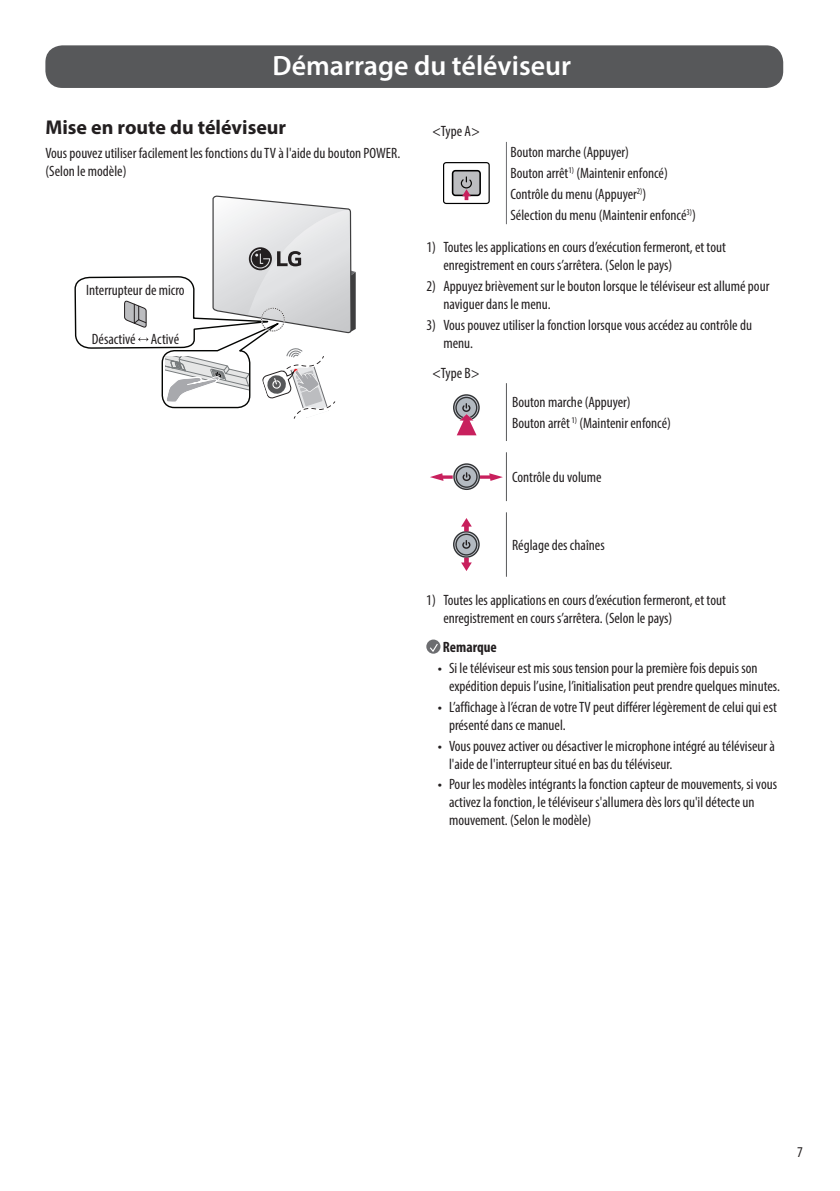
<style>
.page{position:relative;width:840px;height:1191px;background:#fff}
.page>*{position:absolute;margin:0;border:0;box-sizing:border-box;transform-origin:0 0}
.t1{font:600 28px "Myriad Pro";color:#fff}
.t2{font:700 20px "Myriad Pro";color:#231f20}
.t3{font:condensed 15px/18px "Myriad Pro";color:#231f20}
.t4{font:700 condensed 15px "Myriad Pro";color:#231f20}
.s1{font-family:"LG Smart";font-stretch:normal}
</style>
<div class="page">
<div style="left:45px;top:45px;width:737px;height:43px;background:#57585a;border-radius:17px"></div>
<svg style="left:75px;top:196px;width:280px;height:223px"></svg>
<hr style="left:505px;top:142px;width:1px;height:82px;background:#6c6d70">
<div style="left:443px;top:162px;width:46px;height:42px;border:1px solid #000;border-radius:3px"></div>
<div style="left:452px;top:171px;width:28px;height:24px;background:#bcbdc0;border-radius:3px"></div>
<div style="left:451px;top:170px;width:29px;height:26px;border:2px solid #000;border-radius:3px"></div>
<svg style="left:460px;top:176px;width:12px;height:24px"></svg>
<hr style="left:505px;top:383px;width:1px;height:58px;background:#57585a">
<hr style="left:505px;top:452px;width:1px;height:49px;background:#57585a">
<hr style="left:505px;top:512px;width:1px;height:65px;background:#57585a">
<svg style="left:453px;top:395px;width:25px;height:25px"></svg>
<div style="left:453px;top:394px;width:26px;height:27px;border:1px solid #323436;border-radius:50%"></div>
<svg style="left:456px;top:397px;width:20px;height:21px"></svg>
<div style="left:455px;top:397px;width:22px;height:22px;border:1px solid #323436;border-radius:50%"></div>
<svg style="left:456px;top:402px;width:20px;height:33px"></svg>
<svg style="left:453px;top:464px;width:26px;height:25px"></svg>
<div style="left:453px;top:463px;width:26px;height:27px;border:1px solid #323436;border-radius:50%"></div>
<svg style="left:456px;top:466px;width:20px;height:21px"></svg>
<div style="left:455px;top:466px;width:22px;height:22px;border:1px solid #323436;border-radius:50%"></div>
<svg style="left:461px;top:471px;width:10px;height:11px"></svg>
<svg style="left:430px;top:473px;width:23px;height:8px"></svg>
<svg style="left:479px;top:473px;width:24px;height:8px"></svg>
<svg style="left:453px;top:532px;width:25px;height:25px"></svg>
<div style="left:453px;top:531px;width:26px;height:27px;border:1px solid #323436;border-radius:50%"></div>
<svg style="left:456px;top:534px;width:20px;height:21px"></svg>
<div style="left:455px;top:533px;width:22px;height:22px;border:1px solid #323436;border-radius:50%"></div>
<svg style="left:461px;top:539px;width:10px;height:10px"></svg>
<svg style="left:461px;top:518px;width:10px;height:13px"></svg>
<svg style="left:461px;top:558px;width:10px;height:13px"></svg>
<svg style="left:426px;top:639px;width:14px;height:14px"></svg>
<svg style="left:428px;top:642px;width:10px;height:11px"></svg>
<p class="t1" style="left:272px;top:48px;width:300px">Démarrage du téléviseur</p>
<p class="t2" style="left:45px;top:114px;width:242px">Mise en route du téléviseur</p>
<p class="t3" style="left:45px;top:144px;width:356px">Vous pouvez utiliser facilement les fonctions du TV à l'aide du bouton POWER. (Selon le modèle)</p>
<p class="t3" style="left:432px;top:122px;width:49px">&lt;Type A&gt;</p>
<p class="t3" style="left:510px;top:142px;width:187px;line-height:20.8px">Bouton marche (Appuyer)<br>Bouton arrêt<sup>1)</sup> (Maintenir enfoncé)<br>Contrôle du menu (Appuyer<sup>2)</sup>)<br>Sélection du menu (Maintenir enfoncé<sup>3)</sup>)</p>
<p class="t3" style="left:443px;top:238px;width:284px;text-indent:-17px">1) Toutes les applications en cours d’exécution fermeront, et tout enregistrement en cours s’arrêtera. (Selon le pays)</p>
<p class="t3" style="left:443px;top:277px;width:327px;text-indent:-17px">2) Appuyez brièvement sur le bouton lorsque le téléviseur est allumé pour naviguer dans le menu.</p>
<p class="t3" style="left:443px;top:316px;width:310px;text-indent:-17px">3) Vous pouvez utiliser la fonction lorsque vous accédez au contrôle du menu.</p>
<p class="t3" style="left:432px;top:363px;width:49px">&lt;Type B&gt;</p>
<p class="t3" style="left:512px;top:392px;width:160px;line-height:20.8px">Bouton marche (Appuyer)<br>Bouton arrêt <sup>1)</sup> (Maintenir enfoncé)</p>
<p class="t3" style="left:86px;top:281px;width:100px">Interrupteur de micro</p>
<p class="t3" style="left:92px;top:329px;width:89px">Désactivé Activé</p>
<p class="t3" style="left:512px;top:468px;width:91px">Contrôle du volume</p>
<p class="t3" style="left:512px;top:536px;width:94px">Réglage des chaînes</p>
<p class="t3" style="left:443px;top:590px;width:284px;text-indent:-17px">1) Toutes les applications en cours d’exécution fermeront, et tout enregistrement en cours s’arrêtera. (Selon le pays)</p>
<p class="t4" style="left:442px;top:637px;width:55px">Remarque</p>
<p class="t3" style="left:449px;top:658px;width:332px;text-indent:-11px"><span class="s1">•</span> Si le téléviseur est mis sous tension pour la première fois depuis son expédition depuis l’usine, l’initialisation peut prendre quelques minutes.</p>
<p class="t3" style="left:449px;top:697px;width:329px;text-indent:-11px"><span class="s1">•</span> L’affichage à l’écran de votre TV peut différer légèrement de celui qui est présenté dans ce manuel.</p>
<p class="t3" style="left:449px;top:736px;width:327px;text-indent:-11px"><span class="s1">•</span> Vous pouvez activer ou désactiver le microphone intégré au téléviseur à l'aide de l'interrupteur situé en bas du téléviseur.</p>
<p class="t3" style="left:449px;top:775px;width:329px;text-indent:-11px"><span class="s1">•</span> Pour les modèles intégrants la fonction capteur de mouvements, si vous activez la fonction, le téléviseur s'allumera dès lors qu'il détecte un mouvement. (Selon le modèle)</p>
<p class="t3" style="left:796px;top:1142px;width:7px">7</p>
</div>
